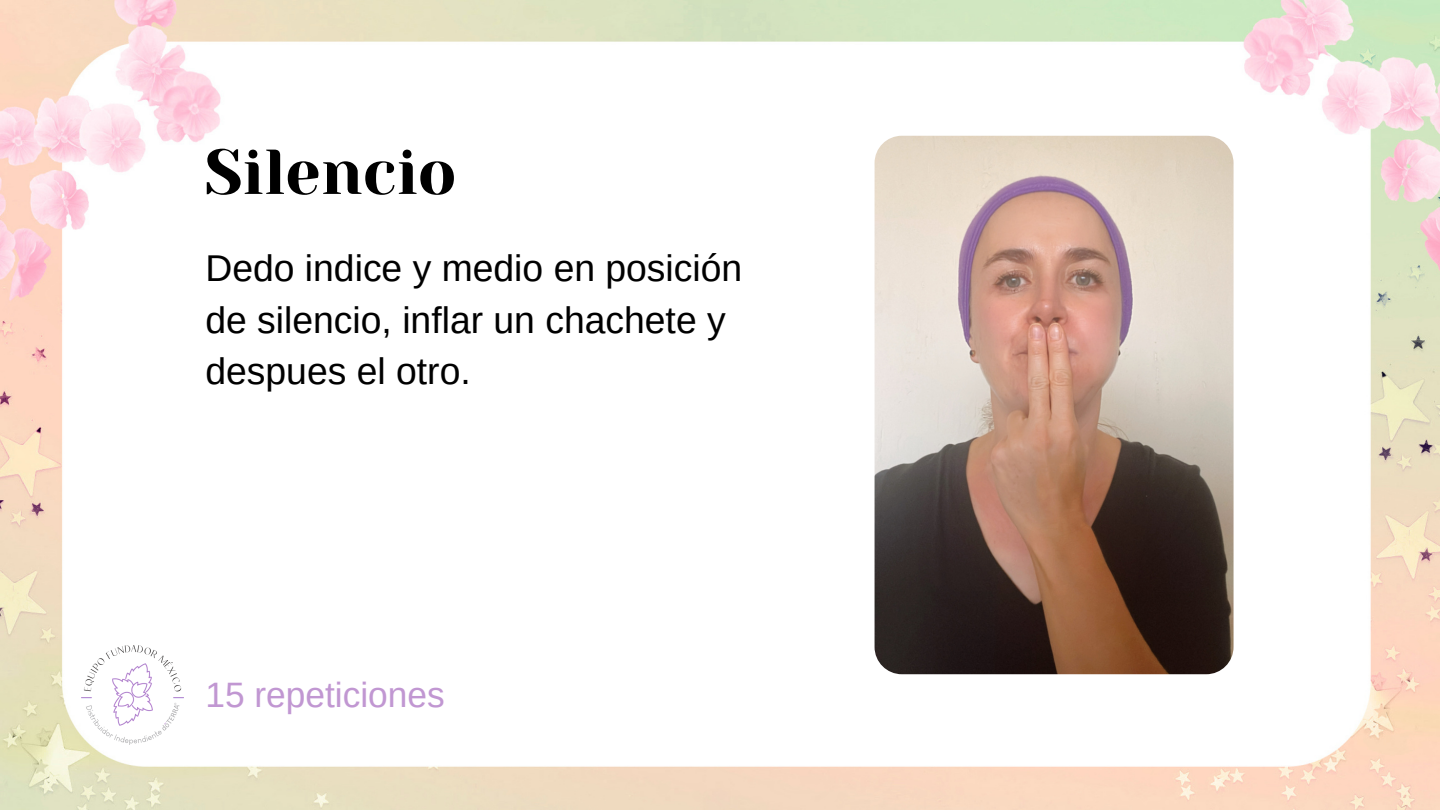
<style>
.page{position:relative;width:1440px;height:810px;background:#fff}
.page>*{position:absolute;margin:0;border:0;box-sizing:border-box;transform-origin:0 0}
.t1{font:63.3px "Yeseva One";color:#000}
.t2{font:37.3px/51.8px "Arimo";color:#000}
.t3{font:35.3px "Arimo";color:#c197d2}
</style>
<div class="page">
<img style="left:0;top:0;width:1440px;height:810px">
<img style="left:875px;top:136px;width:359px;height:538px;border-radius:27px">
<img style="left:81px;top:646px;width:103px;height:98px">
<p class="t1" style="left:205px;top:136px;width:253px">Silencio</p>
<p class="t2" style="left:205px;top:242px;width:538px">Dedo indice y medio en posición de silencio, inflar un chachete y despues el otro.</p>
<p class="t3" style="left:205px;top:676px;width:241px">15 repeticiones</p>
</div>
